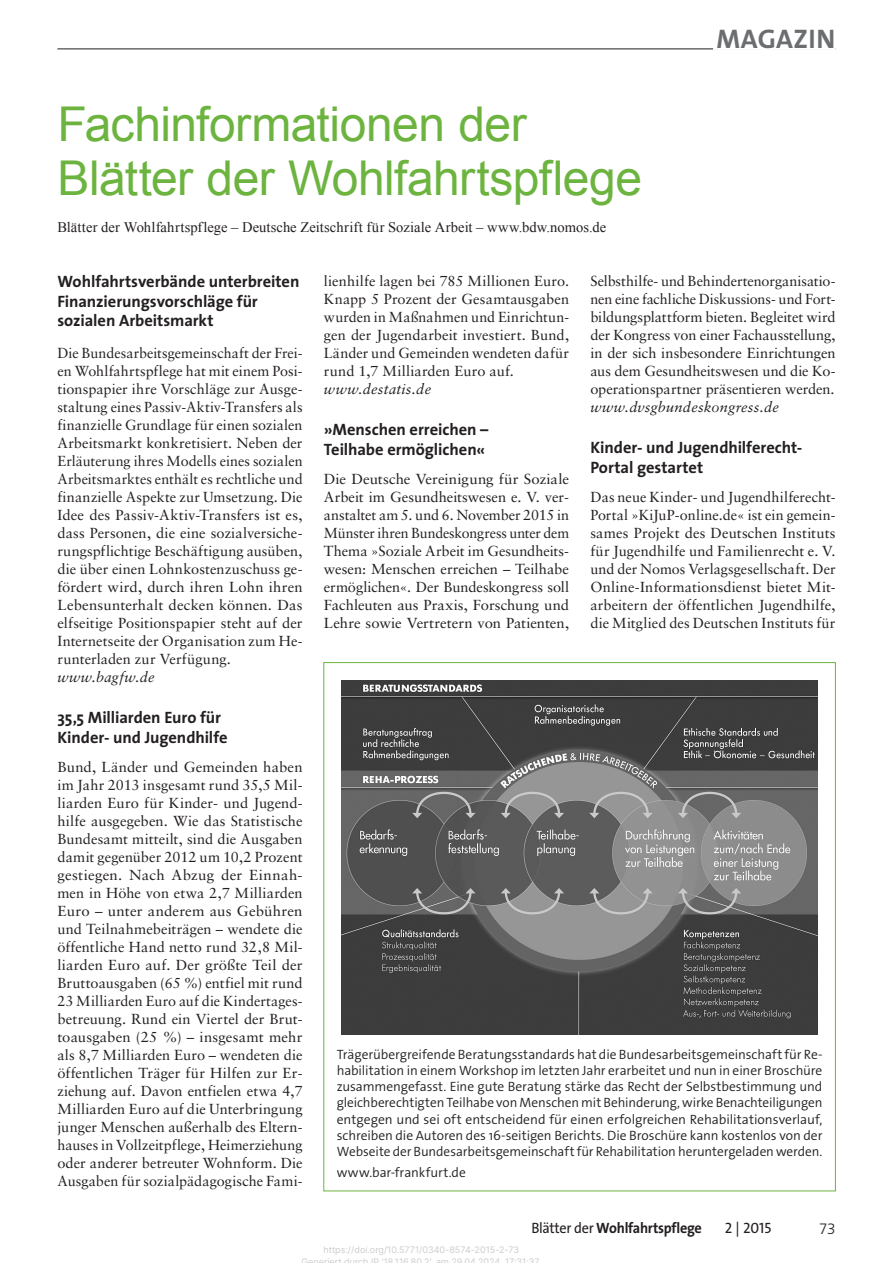
<style>
.page{position:relative;width:893px;height:1263px;background:#fff}
.page>*{position:absolute;margin:0;border:0;box-sizing:border-box;transform-origin:0 0}
.t1{font:48px/54px "Arial";letter-spacing:-.01em;color:#6cb43f}
.t2{font:700 27px "The Sans Os F";letter-spacing:.015em;color:#6c6d70}
.t3{font:700 16.5px/19.8px "The Sans";letter-spacing:-.005em;color:#231f20}
.t4{font:700 15px "The Sans Os F";letter-spacing:-.02em;color:#231f20;scale:.95 1}
.t5{font:15px "The Sans Os F";color:#231f20}
.t6{font:300 15px "Frutiger";color:#231f20}
.t7{font:14.55px/18px "Sabon LT Std";letter-spacing:.005em;color:#231f20;text-align:justify}
.t8{font:14.55px "Times New Roman";letter-spacing:.005em;color:#231f20}
.t9{font:italic 14.55px "Sabon LT Std";letter-spacing:.015em;color:#231f20}
.t10{font:300 13.5px/16.2px "The Sans Os F";letter-spacing:-.005em;color:#231f20;text-align:justify}
.t11{font:9px/12px "Inter";color:#ccc;text-align:center}
.s1{font-weight:400}
</style>
<div class="page">
<hr style="left:57px;top:49px;width:779px;height:1px;background:#231f20">
<hr style="left:713px;top:47px;width:123px;height:3px;background:#fff">
<img style="left:342px;top:680px;width:475px;height:354px">
<h1 class="t1" style="left:57px;top:98px;width:586px">Fachinformationen der<br>Blätter der Wohlfahrtspflege</h1>
<p class="t8" style="left:57px;top:218px;width:550px">Blätter der Wohlfahrtspflege – Deutsche Zeitschrift für Soziale Arbeit – www.bdw.nomos.de</p>
<h2 class="t2" style="left:717px;top:22px;width:120px">MAGAZIN</h2>
<p class="t3" style="left:57px;top:271px;width:244px">Wohlfahrtsverbände unterbreiten<br>Finanzierungsvorschläge für sozialen Arbeitsmarkt</p>
<p class="t7" style="left:57px;top:344px;width:247px">Die Bundesarbeitsgemeinschaft der Frei&shy;en Wohlfahrtspflege hat mit einem Posi&shy;tionspapier ihre Vorschläge zur Ausge&shy;staltung eines Passiv-Aktiv-Transfers als finanzielle Grundlage für einen sozialen Arbeitsmarkt konkretisiert. Neben der Erläuterung ihres Modells eines sozialen Arbeitsmarktes enthält es rechtliche und finanzielle Aspekte zur Umsetzung. Die Idee des Passiv-Aktiv-Transfers ist es, dass Personen, die eine sozialversiche&shy;rungspflichtige Beschäftigung ausüben, die über einen Lohnkostenzuschuss ge&shy;fördert wird, durch ihren Lohn ihren Lebensunterhalt decken können. Das elfseitige Positionspapier steht auf der Internetseite der Organisation zum He&shy;runterladen zur Verfügung.</p>
<p class="t9" style="left:57px;top:669px;width:99px">www.bagfw.de</p>
<p class="t3" style="left:57px;top:708px;width:172px">35,5 Milliarden Euro für<br>Kinder- und Jugendhilfe</p>
<p class="t7" style="left:57px;top:758px;width:247px">Bund, Länder und Gemeinden haben im Jahr 2013 insgesamt rund 35,5 Mil&shy;liarden Euro für Kinder- und Jugend&shy;hilfe ausgegeben. Wie das Statistische Bundesamt mitteilt, sind die Ausgaben damit gegenüber 2012 um 10,2 Prozent gestiegen. Nach Abzug der Einnah&shy;men in Höhe von etwa 2,7 Milliarden Euro – unter anderem aus Gebühren und Teilnahmebeiträgen – wendete die öffentliche Hand netto rund 32,8 Mil&shy;liarden Euro auf. Der größte Teil der Bruttoausgaben (65 %) entfiel mit rund 23 Milliarden Euro auf die Kindertages&shy;betreuung. Rund ein Viertel der Brut&shy;toausgaben (25 %) – insgesamt mehr als 8,7 Milliarden Euro – wendeten die öffentlichen Träger für Hilfen zur Er&shy;ziehung auf. Davon entfielen etwa 4,7<br>Milliarden Euro auf die Unterbringung junger Menschen außerhalb des Eltern&shy;hauses in Vollzeitpflege, Heimerziehung oder anderer betreuter Wohnform. Die Ausgaben für sozialpädagogische Fami-</p>
<p class="t7" style="left:324px;top:272px;width:247px">lienhilfe lagen bei 785 Millionen Euro.<br>Knapp 5 Prozent der Gesamtausgaben wurden in Maßnahmen und Einrichtun&shy;gen der Jugendarbeit investiert. Bund, Länder und Gemeinden wendeten dafür rund 1,7 Milliarden Euro auf.</p>
<p class="t9" style="left:324px;top:381px;width:109px">www.destatis.de</p>
<p class="t3" style="left:324px;top:420px;width:166px">»Menschen erreichen –<br>Teilhabe ermöglichen«</p>
<p class="t7" style="left:324px;top:470px;width:247px">Die Deutsche Vereinigung für Soziale Arbeit im Gesundheitswesen e. V. ver&shy;anstaltet am 5. und 6. November 2015 in Münster ihren Bundeskongress unter dem Thema »Soziale Arbeit im Gesundheits&shy;wesen: Menschen erreichen – Teilhabe ermöglichen«. Der Bundeskongress soll Fachleuten aus Praxis, Forschung und Lehre sowie Vertretern von Patienten,</p>
<p class="t7" style="left:590px;top:272px;width:247px">Selbsthilfe- und Behindertenorganisatio&shy;nen eine fachliche Diskussions- und Fort&shy;bildungsplattform bieten. Begleitet wird der Kongress von einer Fachausstellung, in der sich insbesondere Einrichtungen aus dem Gesundheitswesen und die Ko&shy;operationspartner präsentieren werden.</p>
<p class="t9" style="left:590px;top:399px;width:190px">www.dvsgbundeskongress.de</p>
<p class="t3" style="left:590px;top:438px;width:214px">Kinder- und Jugendhilferecht-<br>Portal gestartet</p>
<p class="t7" style="left:590px;top:488px;width:247px">Das neue Kinder- und Jugendhilferecht-Portal »KiJuP-online.de« ist ein gemein&shy;sames Projekt des Deutschen Instituts für Jugendhilfe und Familienrecht e. V. und der Nomos Verlagsgesellschaft. Der Online-Informationsdienst bietet Mit&shy;arbeitern der öffentlichen Jugendhilfe, die Mitglied des Deutschen Instituts für</p>
<p class="t10" style="left:337px;top:1046px;width:487px">Trägerübergreifende Beratungsstandards hat die Bundesarbeitsgemeinschaft für Re&shy;habilitation in einem Workshop im letzten Jahr erarbeitet und nun in einer Broschüre zusammengefasst. Eine gute Beratung stärke das Recht der Selbstbestimmung und gleichberechtigten Teilhabe von Menschen mit Behinderung, wirke Benachteiligungen entgegen und sei oft entscheidend für einen erfolgreichen Rehabilitationsverlauf, schreiben die Autoren des 16-seitigen Berichts. Die Broschüre kann kostenlos von der Webseite der Bundesarbeitsgemeinschaft für Rehabilitation heruntergeladen werden.</p>
<p class="t10" style="left:337px;top:1164px;width:131px">www.bar-frankfurt.de</p>
<p class="t4" style="left:531px;top:1218px;width:181px"><span class="s1">Blätter der</span> Wohlfahrtspflege</p>
<p class="t5" style="left:725px;top:1218px;width:48px">2 | 2015</p>
<p class="t6" style="left:819px;top:1220px;width:18px">73</p>
<p class="t11" style="left:302px;top:1243px;width:240px">https://doi.org/10.5771/0340-8574-2015-2-73<br>Generiert durch IP '18 116 80 2' am 29 04 2024 17:31:37</p>
</div>
